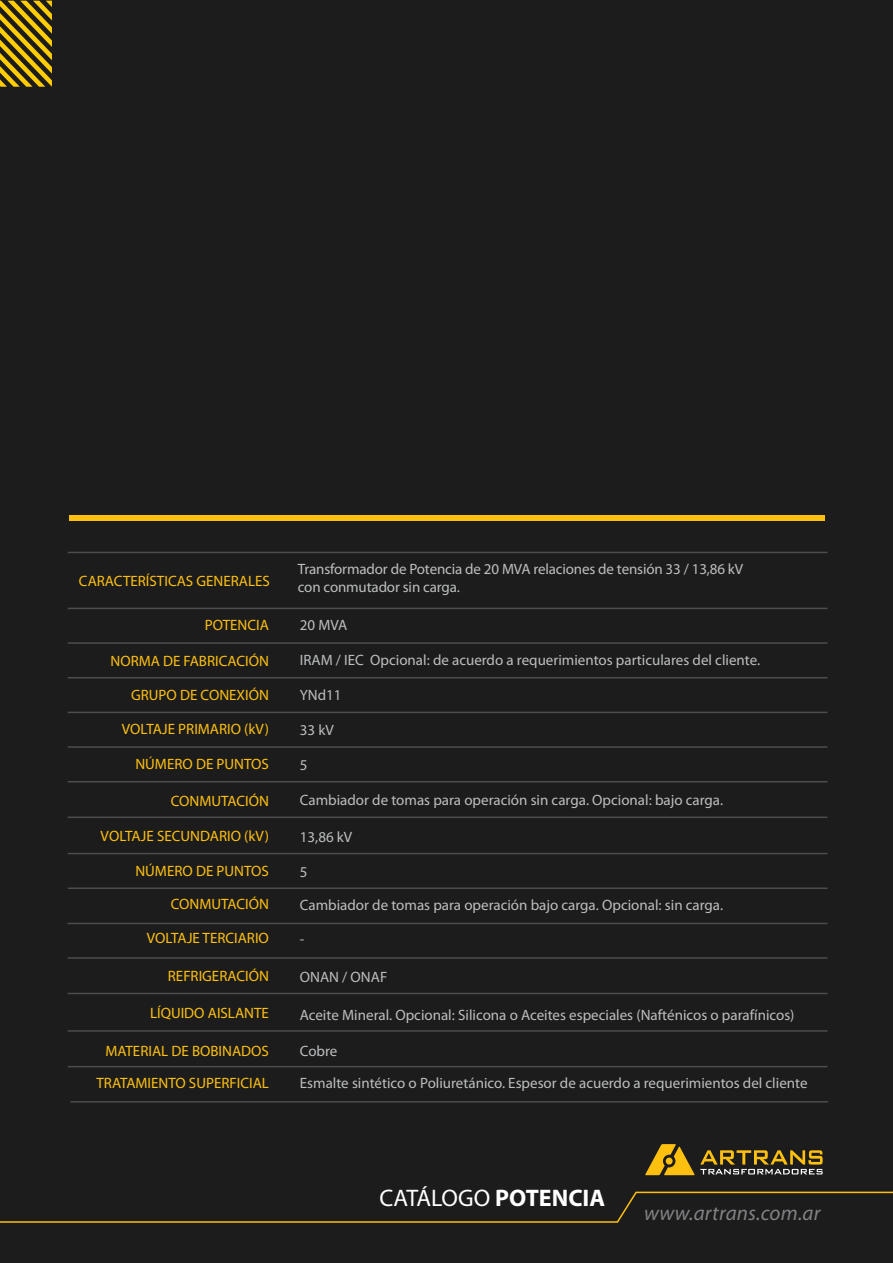
<style>
.page{position:relative;width:893px;height:1263px;background:#1c1c1c}
.page>*{position:absolute;margin:0;border:0;box-sizing:border-box;transform-origin:0 0}
.t1{font:24px "Myriad Pro";color:#fff}
.t2{font:italic 21px "Myriad Pro";letter-spacing:.01em;color:#808285}
.t3{font:15px/18px "Myriad Pro";color:#bcbec0}
.t4{font:15px "Myriad Pro";color:#fec00f}
.s1{font-weight:700}
</style>
<div class="page">
<svg style="left:0;top:1px;width:52px;height:86px"></svg>
<svg style="left:0;top:1191px;width:893px;height:32px"></svg>
<svg style="left:645px;top:1144px;width:178px;height:31px"></svg>
<hr style="left:68px;top:642px;width:759px;height:2px;background:#4d4d4f">
<hr style="left:68px;top:608px;width:759px;height:1px;background:#4d4d4f">
<hr style="left:68px;top:552px;width:759px;height:1px;background:#4d4d4f">
<hr style="left:68px;top:677px;width:759px;height:1px;background:#4d4d4f">
<hr style="left:68px;top:712px;width:759px;height:1px;background:#4d4d4f">
<hr style="left:68px;top:746px;width:759px;height:2px;background:#4d4d4f">
<hr style="left:68px;top:781px;width:759px;height:1px;background:#4d4d4f">
<hr style="left:68px;top:816px;width:759px;height:2px;background:#4d4d4f">
<hr style="left:68px;top:853px;width:759px;height:1px;background:#4d4d4f">
<hr style="left:68px;top:887px;width:759px;height:2px;background:#4d4d4f">
<hr style="left:68px;top:923px;width:759px;height:1px;background:#4d4d4f">
<hr style="left:68px;top:957px;width:759px;height:2px;background:#4d4d4f">
<hr style="left:68px;top:993px;width:759px;height:1px;background:#4d4d4f">
<hr style="left:68px;top:1030px;width:759px;height:2px;background:#4d4d4f">
<hr style="left:68px;top:1066px;width:759px;height:1px;background:#4d4d4f">
<hr style="left:71px;top:1101px;width:757px;height:1px;background:#4d4d4f">
<div style="left:69px;top:515px;width:756px;height:6px;background:#fec00f"></div>
<p class="t4" style="left:79px;top:572px;width:193px">CARACTERÍSTICAS GENERALES</p>
<p class="t3" style="left:298px;top:560px;width:447px">Transformador de Potencia de 20 MVA relaciones de tensión 33 / 13,86 kV con conmutador sin carga.</p>
<p class="t4" style="left:205px;top:616px;width:66px">POTENCIA</p>
<p class="t3" style="left:300px;top:616px;width:49px">20 MVA</p>
<p class="t4" style="left:111px;top:651px;width:160px">NORMA DE FABRICACIÓN</p>
<p class="t3" style="left:300px;top:651px;width:462px">IRAM / IEC Opcional: de acuerdo a requerimientos particulares del cliente.</p>
<p class="t4" style="left:131px;top:686px;width:139px">GRUPO DE CONEXIÓN</p>
<p class="t3" style="left:300px;top:686px;width:43px">YNd11</p>
<p class="t4" style="left:122px;top:720px;width:149px">VOLTAJE PRIMARIO (kV)</p>
<p class="t3" style="left:300px;top:721px;width:35px">33 kV</p>
<p class="t4" style="left:135px;top:755px;width:135px">NÚMERO DE PUNTOS</p>
<p class="t4" style="left:171px;top:792px;width:100px">CONMUTACIÓN</p>
<p class="t3" style="left:300px;top:755px;width:9px">5</p>
<p class="t3" style="left:300px;top:791px;width:425px">Cambiador de tomas para operación sin carga. Opcional: bajo carga.</p>
<p class="t4" style="left:101px;top:826px;width:170px">VOLTAJE SECUNDARIO (kV)</p>
<p class="t3" style="left:300px;top:827px;width:54px">13,86 kV</p>
<p class="t4" style="left:135px;top:861px;width:135px">NÚMERO DE PUNTOS</p>
<p class="t4" style="left:171px;top:894px;width:100px">CONMUTACIÓN</p>
<p class="t4" style="left:147px;top:929px;width:124px">VOLTAJE TERCIARIO</p>
<p class="t4" style="left:168px;top:967px;width:103px">REFRIGERACIÓN</p>
<p class="t3" style="left:300px;top:862px;width:9px">5</p>
<p class="t3" style="left:300px;top:895px;width:425px">Cambiador de tomas para operación bajo carga. Opcional: sin carga.</p>
<p class="t3" style="left:300px;top:930px;width:6px">-</p>
<p class="t3" style="left:300px;top:968px;width:89px">ONAN / ONAF</p>
<p class="t4" style="left:150px;top:1004px;width:120px">LÍQUIDO AISLANTE</p>
<p class="t3" style="left:300px;top:1005px;width:496px">Aceite Mineral. Opcional: Silicona o Aceites especiales (Nafténicos o parafínicos)</p>
<p class="t4" style="left:106px;top:1041px;width:165px">MATERIAL DE BOBINADOS</p>
<p class="t3" style="left:300px;top:1041px;width:39px">Cobre</p>
<p class="t4" style="left:96px;top:1074px;width:174px">TRATAMIENTO SUPERFICIAL</p>
<p class="t3" style="left:300px;top:1074px;width:509px">Esmalte sintético o Poliuretánico. Espesor de acuerdo a requerimientos del cliente</p>
<h1 class="t1" style="left:380px;top:1183px;width:227px">CATÁLOGO <span class="s1">POTENCIA</span></h1>
<h2 class="t2" style="left:644px;top:1200px;width:178px">www.artrans.com.ar</h2>
</div>
